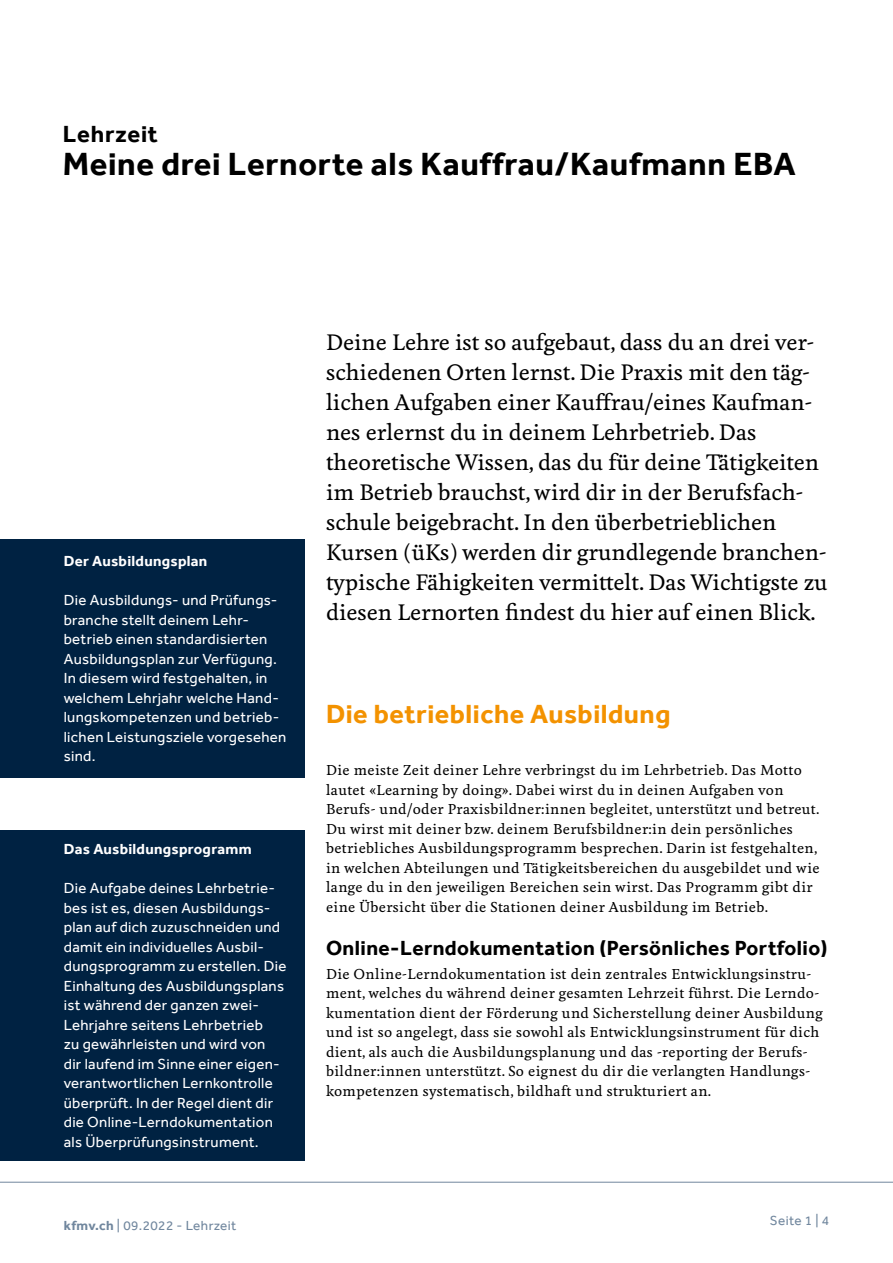
<style>
.page{position:relative;width:893px;height:1263px;background:#fff}
.page>*{position:absolute;margin:0;border:0;box-sizing:border-box;transform-origin:0 0}
.t1{font:700 33px "Effra";letter-spacing:.02em;color:#000}
.t2{font:700 27px "Effra";letter-spacing:.02em;color:#f39200}
.t3{font:700 24px "Effra";letter-spacing:.03em;color:#000}
.t4{font:500 21px/30px "Feijoa";color:#000}
.t5{font:700 21px "Effra";letter-spacing:.02em;color:#000}
.t6{font:15px/19.5px "Effra";letter-spacing:.02em;color:#fff}
.t7{font:700 15px "Effra";letter-spacing:.02em;color:#fff}
.t8{font:500 13.5px/19.5px "Feijoa";letter-spacing:.03em;color:#000}
.t9{font:13.5px "Effra";letter-spacing:.03em;color:#71879e}
.s1{font-weight:700}
</style>
<div class="page">
<hr style="left:0;top:1182px;width:893px;height:1px;background:#71879e">
<div style="left:0;top:539px;width:305px;height:239px;background:#002242"></div>
<div style="left:0;top:830px;width:305px;height:331px;background:#002242"></div>
<h3 class="t3" style="left:63px;top:120px;width:97px">Lehrzeit</h3>
<h1 class="t1" style="left:63px;top:144px;width:734px">Meine drei Lernorte als Kauffrau/Kaufmann EBA</h1>
<p class="t7" style="left:64px;top:552px;width:145px">Der Ausbildungsplan</p>
<p class="t6" style="left:64px;top:590px;width:224px">Die Ausbildungs- und Prüfungs&shy;branche stellt deinem Lehr&shy;betrieb einen standardisierten<br>Ausbildungsplan zur Verfügung.<br>In diesem wird festgehalten, in welchem Lehrjahr welche Hand&shy;lungskompetenzen und betrieb&shy;lichen Leistungsziele vorgesehen sind.</p>
<p class="t7" style="left:64px;top:840px;width:189px">Das Ausbildungsprogramm</p>
<p class="t6" style="left:64px;top:878px;width:224px">Die Aufgabe deines Lehrbetrie&shy;bes ist es, diesen Ausbildungs&shy;plan auf dich zuzuschneiden und damit ein individuelles Ausbil&shy;dungsprogramm zu erstellen. Die<br>Einhaltung des Ausbildungsplans ist während der ganzen zwei-<br>Lehrjahre seitens Lehrbetrieb<br>zu gewährleisten und wird von dir laufend im Sinne einer eigen&shy;verantwortlichen Lernkontrolle überprüft. In der Regel dient dir die Online-Lerndokumentation als Überprüfungsinstrument.</p>
<p class="t4" style="left:326px;top:328px;width:503px">Deine Lehre ist so aufgebaut, dass du an drei ver&shy;schiedenen Orten lernst. Die Praxis mit den täg&shy;lichen Aufgaben einer Kauffrau/eines Kaufman&shy;nes erlernst du in deinem Lehrbetrieb. Das theoretische Wissen, das du für deine Tätigkeiten im Betrieb brauchst, wird dir in der Berufsfach&shy;schule beigebracht. In den überbetrieblichen Kursen (üKs) werden dir grundlegende branchen&shy;typische Fähigkeiten vermittelt. Das Wichtigste zu diesen Lernorten findest du hier auf einen Blick.</p>
<h2 class="t2" style="left:326px;top:698px;width:346px">Die betriebliche Ausbildung</h2>
<p class="t8" style="left:326px;top:761px;width:495px">Die meiste Zeit deiner Lehre verbringst du im Lehrbetrieb. Das Motto lautet «Learning by doing». Dabei wirst du in deinen Aufgaben von Berufs- und/oder Praxisbildner:innen begleitet, unterstützt und betreut.<br>Du wirst mit deiner bzw. deinem Berufsbildner:in dein persönliches betriebliches Ausbildungsprogramm besprechen. Darin ist festgehalten, in welchen Abteilungen und Tätigkeitsbereichen du ausgebildet und wie lange du in den jeweiligen Bereichen sein wirst. Das Programm gibt dir eine Übersicht über die Stationen deiner Ausbildung im Betrieb.</p>
<h3 class="t5" style="left:326px;top:936px;width:503px">Online-Lerndokumentation (Persönliches Portfolio)</h3>
<p class="t8" style="left:326px;top:965px;width:498px">Die Online-Lerndokumentation ist dein zentrales Entwicklungsinstru&shy;ment, welches du während deiner gesamten Lehrzeit führst. Die Lerndo&shy;kumentation dient der Förderung und Sicherstellung deiner Ausbildung und ist so angelegt, dass sie sowohl als Entwicklungsinstrument für dich dient, als auch die Ausbildungsplanung und das -reporting der Berufs&shy;bildner:innen unterstützt. So eignest du dir die verlangten Handlungs&shy;kompetenzen systematisch, bildhaft und strukturiert an.</p>
<p class="t9" style="left:64px;top:1217px;width:174px"><span class="s1">kfmv.ch</span> | 09.2022 - Lehrzeit</p>
<p class="t9" style="left:770px;top:1212px;width:61px">Seite 1 | 4</p>
</div>
